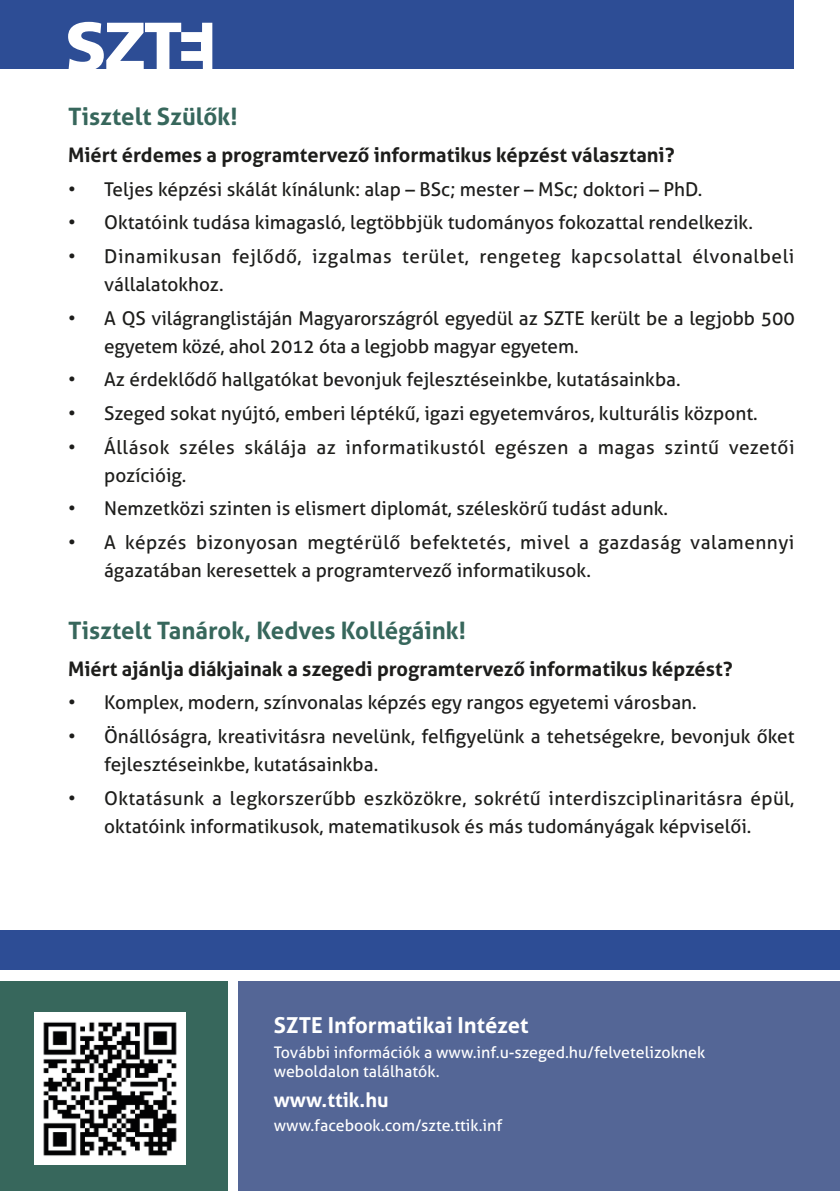
<style>
.page{position:relative;width:840px;height:1191px;background:#fff}
.page>*{position:absolute;margin:0;border:0;box-sizing:border-box;transform-origin:0 0}
.Cím_2{font:700 24px "Aller";color:#37675c}
.Kenyér{font:700 22px "Aller";color:#fff}
.szöveg{font:700 20px "Aller";color:#1d1d1b}
.Kenyér-2{font:700 20px "Aller";color:#fff}
.t1{font:19px/28px "Aller";color:#1d1d1b}
.t2{font:19px/28px "Aller";letter-spacing:.03em;color:#1d1d1b}
.t3{font:19px/28px "Aller";letter-spacing:.025em;color:#1d1d1b}
.Kenyér-3{font:16px/19.2px "Aller";color:#fff}
</style>
<div class="page">
<div style="left:0;top:981px;width:227px;height:210px;background:#37675c"></div>
<div style="left:238px;top:981px;width:601px;height:210px;background:#546696"></div>
<div style="left:0;top:930px;width:839px;height:39px;background:#2d4d95"></div>
<img style="left:34px;top:1012px;width:152px;height:152px">
<div style="left:0;top:0;width:793px;height:68px;background:#2d4d95"></div>
<svg style="left:68px;top:22px;width:144px;height:47px"></svg>
<p class="Cím_2" style="left:68px;top:102px;width:171px">Tisztelt Szülők!</p>
<p class="szöveg" style="left:68px;top:142px;width:607px">Miért érdemes a programtervező informatikus képzést választani?</p>
<p class="t1" style="left:68px;top:175px;width:635px">• Teljes képzési skálát kínálunk: alap – BSc; mester – MSc; doktori – PhD.</p>
<p class="t1" style="left:68px;top:208px;width:686px">• Oktatóink tudása kimagasló, legtöbbjük tudományos fokozattal rendelkezik.</p>
<p class="t2" style="left:104px;top:242px;width:691px;text-indent:-36px">• Dinamikusan fejlődő, izgalmas terület, rengeteg kapcsolattal élvonalbeli vállalatokhoz.</p>
<p class="t1" style="left:104px;top:304px;width:691px;text-indent:-36px">• A QS világranglistáján Magyarországról egyedül az SZTE került be a legjobb 500 egyetem közé, ahol 2012 óta a legjobb magyar egyetem.</p>
<p class="t1" style="left:68px;top:365px;width:613px">• Az érdeklődő hallgatókat bevonjuk fejlesztéseinkbe, kutatásainkba.</p>
<p class="t1" style="left:68px;top:399px;width:690px">• Szeged sokat nyújtó, emberi léptékű, igazi egyetemváros, kulturális központ.</p>
<p class="t3" style="left:104px;top:433px;width:691px;text-indent:-36px">• Állások széles skálája az informatikustól egészen a magas szintű vezetői pozícióig.</p>
<p class="t1" style="left:68px;top:494px;width:601px">• Nemzetközi szinten is elismert diplomát, széleskörű tudást adunk.</p>
<p class="t1" style="left:104px;top:528px;width:691px;text-indent:-36px">• A képzés bizonyosan megtérülő befektetés, mivel a gazdaság valamennyi ágazatában keresettek a programtervező informatikusok.</p>
<p class="Cím_2" style="left:68px;top:616px;width:399px">Tisztelt Tanárok, Kedves Kollégáink!</p>
<p class="szöveg" style="left:68px;top:656px;width:665px">Miért ajánlja diákjainak a szegedi programtervező informatikus képzést?</p>
<p class="t1" style="left:68px;top:688px;width:629px">• Komplex, modern, színvonalas képzés egy rangos egyetemi városban.</p>
<p class="t1" style="left:104px;top:722px;width:691px;text-indent:-36px">• Önállóságra, kreativitásra nevelünk, felfigyelünk a tehetségekre, bevonjuk őket fejlesztéseinkbe, kutatásainkba.</p>
<p class="t1" style="left:68px;top:784px;width:727px;text-align:center">• Oktatásunk a legkorszerűbb eszközökre, sokrétű interdiszciplinaritásra épül, oktatóink informatikusok, matematikusok és más tudományágak képviselői.</p>
<p class="Kenyér" style="left:274px;top:1011px;width:256px">SZTE Informatikai Intézet</p>
<p class="Kenyér-3" style="left:274px;top:1042px;width:433px">További információk a www.inf.u-szeged.hu/felvetelizoknek weboldalon találhatók.</p>
<p class="Kenyér-2" style="left:274px;top:1087px;width:116px">www.ttik.hu</p>
<p class="Kenyér-3" style="left:274px;top:1116px;width:230px">www.facebook.com/szte.ttik.inf</p>
</div>
